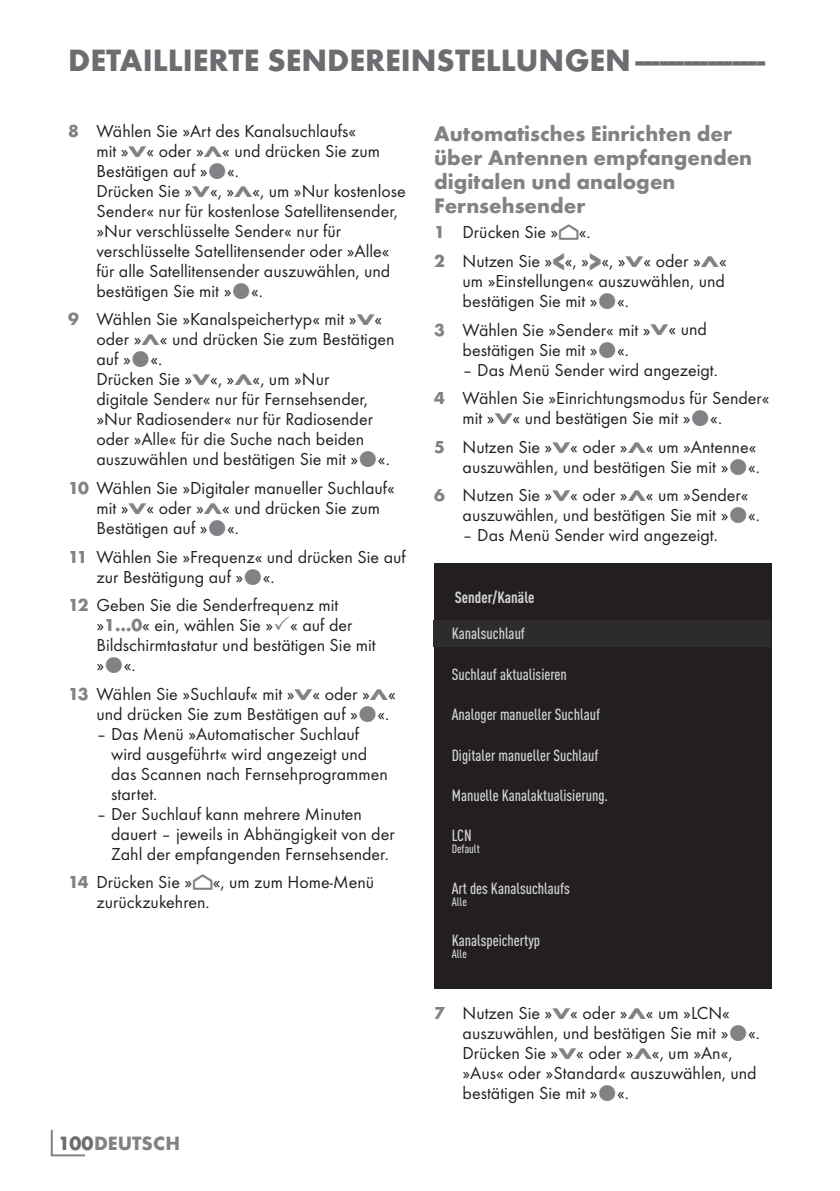
<style>
.page{position:relative;width:840px;height:1191px;background:#fff}
.page>*{position:absolute;margin:0;border:0;box-sizing:border-box;transform-origin:0 0}
.t1{font:700 32px "Futura TOT";color:#6c6d70}
.t2{font:700 22px/24px "Futura TOT";color:#808285}
.t3{font:700 20px "Futura TOT";color:#808285}
.t4{font:18px/20px "Futura TOT Boo";color:#231f20}
.t5{font:500 condensed 16px "DIN Pro";color:#d1d2d4}
.t6{font:700 condensed 16px "DIN Pro";color:#d1d2d4}
.t7{font:500 condensed 12px "DIN Pro";color:#d1d2d4}
.s1{font-family:"Futura TOT";font-weight:700;color:#808285}
.s2{font-family:"Futura TOT";font-weight:700;font-size:16px;color:#808285}
.s3{font-family:"Arcelik TS9 Android";font-size:24px;color:#808285}
.s4{color:#6c6d70}
.s5{font-family:"Futura TOT";font-weight:700;font-size:27.2px;color:#808285}
</style>
<div class="page">
<hr style="left:51px;top:1129px;width:2px;height:26px;background:#808285">
<hr style="left:51px;top:1154px;width:34px;height:2px;background:#808285">
<div style="left:434px;top:563px;width:337px;height:425px;background:#231f20"></div>
<div style="left:433px;top:620px;width:337px;height:27px;background:#2e2b2c"></div>
<h1 class="t1" style="left:68px;top:40px;width:698px">DETAILLIERTE SENDEREINSTELLUNGEN-----------------</h1>
<p class="t4" style="left:96px;top:121px;width:310px;text-indent:-28px"><span class="s1">8</span> Wählen Sie »Art des Kanalsuchlaufs«<br>mit »<span class="s2">V</span>« oder »<span class="s2">Λ</span>« und drücken Sie zum Bestätigen auf » «.<br>Drücken Sie »<span class="s2">V</span>«, »<span class="s2">Λ</span>«, um »Nur kostenlose Sender« nur für kostenlose Satellitensender, »Nur verschlüsselte Sender« nur für verschlüsselte Satellitensender oder »Alle« für alle Satellitensender auszuwählen, und bestätigen Sie mit » «.</p>
<p class="t4" style="left:96px;top:309px;width:299px;text-indent:-28px"><span class="s1">9</span> Wählen Sie »Kanalspeichertyp« mit »<span class="s2">V</span>« oder »<span class="s2">Λ</span>« und drücken Sie zum Bestätigen auf » «.<br>Drücken Sie »<span class="s2">V</span>«, »<span class="s2">Λ</span>«, um »Nur<br>digitale Sender« nur für Fernsehsender, »Nur Radiosender« nur für Radiosender oder »Alle« für die Suche nach beiden auszuwählen und bestätigen Sie mit » «.</p>
<p class="t4" style="left:96px;top:478px;width:300px;text-indent:-28px"><span class="s1">10</span> Wählen Sie »Digitaler manueller Suchlauf« mit »<span class="s2">V</span>« oder »<span class="s2">Λ</span>« und drücken Sie zum<br>Bestätigen auf » «.</p>
<p class="t4" style="left:96px;top:546px;width:310px;text-indent:-28px"><span class="s1">11</span> Wählen Sie »Frequenz« und drücken Sie auf zur Bestätigung auf » «.</p>
<p class="t4" style="left:96px;top:595px;width:280px;text-indent:-28px"><span class="s1">12</span> Geben Sie die Senderfrequenz mit »<span class="s1">1…0</span>« ein, wählen Sie » « auf der<br>Bildschirmtastatur und bestätigen Sie mit » «.</p>
<p class="t4" style="left:96px;top:683px;width:301px;text-indent:-28px"><span class="s1">13</span> Wählen Sie »Suchlauf« mit »<span class="s2">V</span>« oder »<span class="s2">Λ</span>« und drücken Sie zum Bestätigen auf » «.</p>
<p class="t4" style="left:111px;top:723px;width:278px;text-indent:-15px">– Das Menü »Automatischer Suchlauf wird ausgeführt« wird angezeigt und das Scannen nach Fernsehprogrammen startet.</p>
<p class="t4" style="left:111px;top:803px;width:285px;text-indent:-15px">– Der Suchlauf kann mehrere Minuten dauert – jeweils in Abhängigkeit von der<br>Zahl der empfangenden Fernsehsender.</p>
<p class="t4" style="left:96px;top:872px;width:279px;text-indent:-28px"><span class="s1">14</span> Drücken Sie »<span class="s3">p</span>«, um zum Home-Menü zurückzukehren.</p>
<p class="t3" style="left:58px;top:1131px;width:123px"><span class="s4">100</span>DEUTSCH</p>
<p class="t2" style="left:434px;top:121px;width:319px">Automatisches Einrichten der über Antennen empfangenden digitalen und analogen<br>Fernsehsender</p>
<p class="t4" style="left:434px;top:218px;width:294px;line-height:28.6px"><span class="s1">1</span> Drücken Sie »<span class="s3">p</span>«.<br><span class="s1">2</span> Nutzen Sie »<span class="s5">&lt;</span>«, »<span class="s5">&gt;</span>«, »<span class="s2">V</span>« oder »<span class="s2">Λ</span>«</p>
<p class="t4" style="left:462px;top:271px;width:264px">um »Einstellungen« auszuwählen, und bestätigen Sie mit » «.</p>
<p class="t4" style="left:462px;top:319px;width:246px;text-indent:-28px"><span class="s1">3</span> Wählen Sie »Sender« mit »<span class="s2">V</span>« und bestätigen Sie mit » «.</p>
<p class="t4" style="left:434px;top:355px;width:337px;line-height:28.6px;text-indent:28px">– Das Menü Sender wird angezeigt.<br><span class="s1">4</span> Wählen Sie »Einrichtungsmodus für Sender«</p>
<p class="t4" style="left:434px;top:403px;width:323px;line-height:28.6px;text-align:center">mit »<span class="s2">V</span>« und bestätigen Sie mit » «.<br><span class="s1">5</span> Nutzen Sie »<span class="s2">V</span>« oder »<span class="s2">Λ</span>« um »Antenne«</p>
<p class="t4" style="left:434px;top:452px;width:327px;line-height:28.6px;text-indent:28px">auszuwählen, und bestätigen Sie mit » «.<br><span class="s1">6</span> Nutzen Sie »<span class="s2">V</span>« oder »<span class="s2">Λ</span>« um »Sender«</p>
<p class="t4" style="left:462px;top:505px;width:299px">auszuwählen, und bestätigen Sie mit » «.</p>
<p class="t4" style="left:462px;top:525px;width:257px">– Das Menü Sender wird angezeigt.</p>
<p class="t6" style="left:454px;top:585px;width:81px">Sender/Kanäle</p>
<p class="t5" style="left:451px;top:622px;width:75px">Kanalsuchlauf</p>
<p class="t5" style="left:451px;top:662px;width:117px">Suchlauf aktualisieren</p>
<p class="t5" style="left:451px;top:702px;width:150px">Analoger manueller Suchlauf</p>
<p class="t5" style="left:451px;top:743px;width:148px">Digitaler manueller Suchlauf</p>
<p class="t5" style="left:451px;top:783px;width:158px">Manuelle Kanalaktualisierung.</p>
<p class="t5" style="left:451px;top:823px;width:21px">LCN</p>
<p class="t7" style="left:451px;top:840px;width:29px">Default</p>
<p class="t5" style="left:451px;top:876px;width:120px">Art des Kanalsuchlaufs</p>
<p class="t7" style="left:451px;top:892px;width:17px">Alle</p>
<p class="t5" style="left:451px;top:928px;width:90px">Kanalspeichertyp</p>
<p class="t7" style="left:451px;top:944px;width:17px">Alle</p>
<p class="t4" style="left:462px;top:1002px;width:299px;text-indent:-28px"><span class="s1">7</span> Nutzen Sie »<span class="s2">V</span>« oder »<span class="s2">Λ</span>« um »LCN« auszuwählen, und bestätigen Sie mit » «.<br>Drücken Sie »<span class="s2">V</span>« oder »<span class="s2">Λ</span>«, um »An«, »Aus« oder »Standard« auszuwählen, und bestätigen Sie mit » «.</p>
</div>
